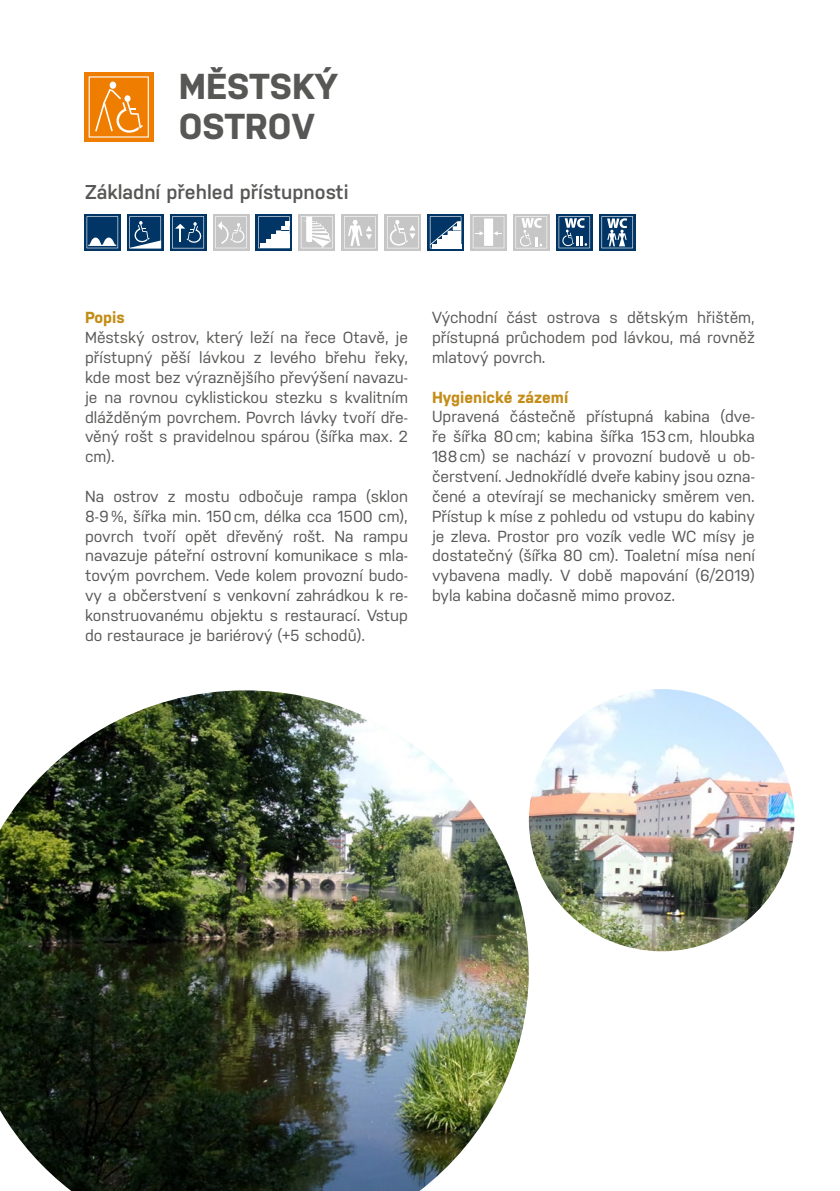
<style>
.page{position:relative;width:840px;height:1191px;background:#fff}
.page>*{position:absolute;margin:0;border:0;box-sizing:border-box;transform-origin:0 0}
.t1{font:700 36px/40px "Nudista";color:#575756}
.t2{font:600 20px "Nudista";color:#575756}
.t3{font:16px/19.8px "Nudista";color:#575756;text-align:justify}
.t4{font:700 16px "Nudista";color:#c38d18}
</style>
<div class="page">
<img style="left:0;top:689px;width:794px;height:502px">
<div style="left:84px;top:72px;width:69px;height:69px;background:#ef7d00"></div>
<svg style="left:89px;top:76px;width:60px;height:62px"></svg>
<svg style="left:84px;top:214px;width:37px;height:37px"></svg>
<svg style="left:87px;top:216px;width:31px;height:32px"></svg>
<svg style="left:127px;top:214px;width:36px;height:37px"></svg>
<svg style="left:129px;top:216px;width:32px;height:32px"></svg>
<svg style="left:170px;top:214px;width:36px;height:37px"></svg>
<svg style="left:213px;top:214px;width:36px;height:37px"></svg>
<svg style="left:215px;top:216px;width:32px;height:32px"></svg>
<svg style="left:255px;top:214px;width:37px;height:37px"></svg>
<svg style="left:258px;top:216px;width:31px;height:32px"></svg>
<svg style="left:298px;top:214px;width:37px;height:37px"></svg>
<svg style="left:300px;top:216px;width:32px;height:32px"></svg>
<svg style="left:341px;top:214px;width:37px;height:37px"></svg>
<svg style="left:344px;top:216px;width:31px;height:32px"></svg>
<svg style="left:384px;top:214px;width:37px;height:37px"></svg>
<svg style="left:387px;top:216px;width:31px;height:32px"></svg>
<svg style="left:427px;top:214px;width:37px;height:37px"></svg>
<div style="left:470px;top:214px;width:36px;height:37px;background:linear-gradient(to right,#d3d3d3,#d8d8d8)"></div>
<svg style="left:472px;top:216px;width:32px;height:32px"></svg>
<svg style="left:513px;top:214px;width:36px;height:37px"></svg>
<svg style="left:515px;top:216px;width:32px;height:32px"></svg>
<svg style="left:556px;top:214px;width:36px;height:37px"></svg>
<svg style="left:558px;top:216px;width:31px;height:32px"></svg>
<svg style="left:599px;top:214px;width:36px;height:37px"></svg>
<h1 class="t1" style="left:179px;top:63px;width:160px">MĚSTSKÝ<br>OSTROV</h1>
<p class="t2" style="left:85px;top:177px;width:265px">Základní přehled přístupnosti</p>
<p class="t4" style="left:85px;top:306px;width:41px">Popis</p>
<p class="t3" style="left:85px;top:326px;width:324px">Městský ostrov, který leží na řece Otavě, je přístupný pěší lávkou z levého břehu řeky, kde most bez výraznějšího převýšení navazu&shy;je na rovnou cyklistickou stezku s kvalitním dlážděným povrchem. Povrch lávky tvoří dře&shy;věný rošt s pravidelnou spárou (šířka max. 2 cm).</p>
<p class="t3" style="left:85px;top:485px;width:324px">Na ostrov z mostu odbočuje rampa (sklon 8-9%, šířka min. 150cm, délka cca 1500 cm), povrch tvoří opět dřevěný rošt. Na rampu navazuje páteřní ostrovní komunikace s mla&shy;tovým povrchem. Vede kolem provozní budo&shy;vy a občerstvení s venkovní zahrádkou k re&shy;konstruovanému objektu s restaurací. Vstup do restaurace je bariérový (+5 schodů).</p>
<p class="t3" style="left:432px;top:306px;width:324px">Východní část ostrova s dětským hřištěm, přístupná průchodem pod lávkou, má rovněž mlatový povrch.</p>
<p class="t4" style="left:432px;top:385px;width:138px">Hygienické zázemí</p>
<p class="t3" style="left:432px;top:405px;width:324px">Upravená částečně přístupná kabina (dve&shy;ře šířka 80cm; kabina šířka 153cm, hloubka 188cm) se nachází v provozní budově u ob&shy;čerstvení. Jednokřídlé dveře kabiny jsou ozna&shy;čené a otevírají se mechanicky směrem ven.<br>Přístup k míse z pohledu od vstupu do kabiny je zleva. Prostor pro vozík vedle WC mísy je dostatečný (šířka 80 cm). Toaletní mísa není vybavena madly. V době mapování (6/2019) byla kabina dočasně mimo provoz.</p>
</div>
